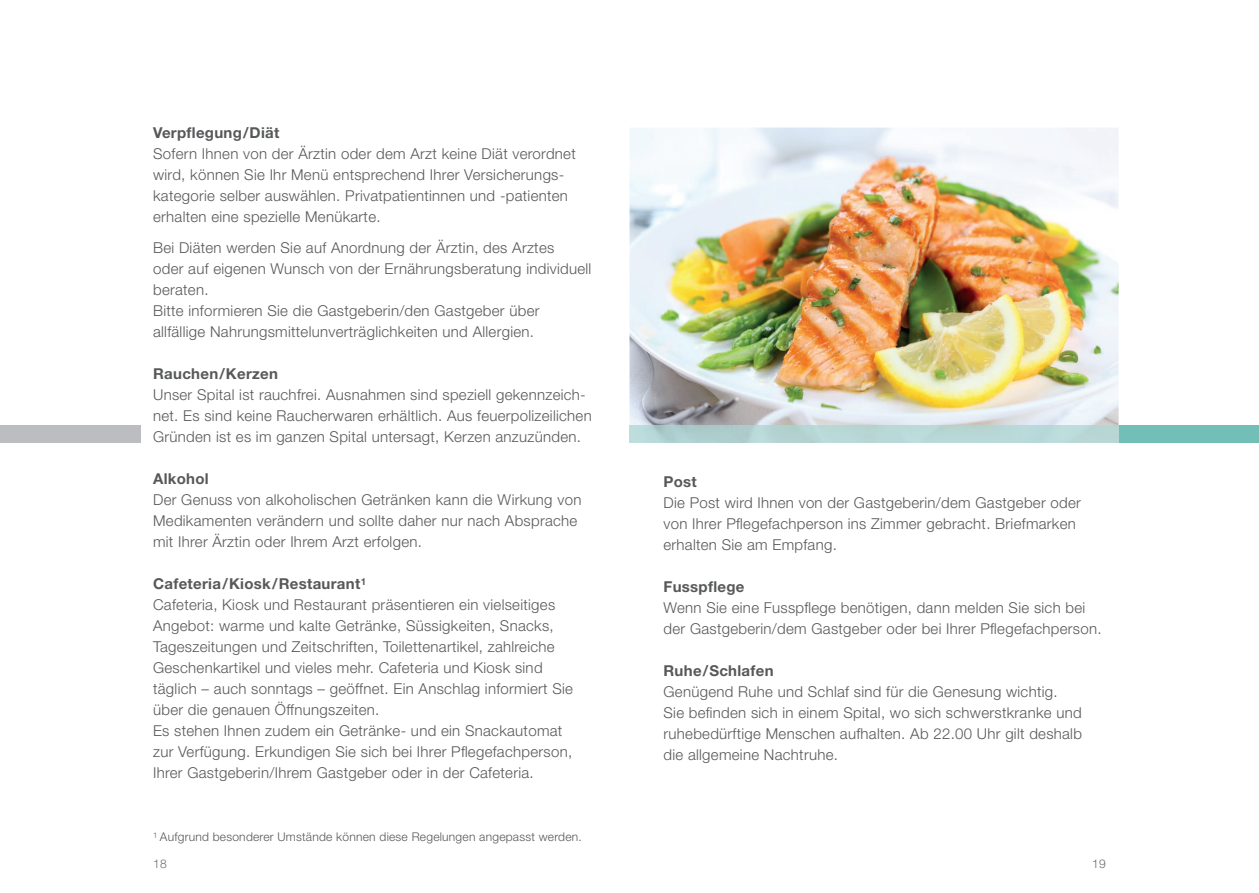
<style>
.page{position:relative;width:1259px;height:893px;background:#fff}
.page>*{position:absolute;margin:0;border:0;box-sizing:border-box;transform-origin:0 0}
.t1{font:300 15px/21px "Helvetica Neue LT Std";letter-spacing:.02em;color:#57585a}
.t2{font:700 15px "Helvetica Neue LT Std";letter-spacing:.02em;color:#57585a}
.t3{font:300 12px "Helvetica Neue LT Std";letter-spacing:.02em;color:#57585a}
.t4{font:300 12px "Helvetica Neue LT Std";color:#6c6d70}
.s1{font-weight:700}
</style>
<div class="page">
<div style="left:0;top:425px;width:140px;height:17px;background:#bcbdc0"></div>
<img style="left:629px;top:128px;width:489px;height:314px">
<div style="left:1118px;top:425px;width:141px;height:17px;background:#72bfb8"></div>
<img style="left:630px;top:425px;width:488px;height:17px">
<p class="t2" style="left:153px;top:124px;width:128px">Verpflegung/Diät</p>
<p class="t1" style="left:153px;top:143px;width:424px">Sofern Ihnen von der Ärztin oder dem Arzt keine Diät verordnet wird, können Sie Ihr Menü entsprechend Ihrer Ver sicherungs&shy;kategorie selber auswählen. Privatpatientinnen und -patienten erhalten eine spezielle Menükarte.</p>
<p class="t1" style="left:153px;top:237px;width:440px">Bei Diäten werden Sie auf Anordnung der Ärztin, des Arztes<br>oder auf eigenen Wunsch von der Ernährungsberatung individuell beraten.<br>Bitte informieren Sie die Gastgeberin/den Gastgeber über allfällige Nahrungsmittelunverträglichkeiten und Allergien.</p>
<p class="t2" style="left:153px;top:364px;width:126px">Rauchen/Kerzen</p>
<p class="t1" style="left:153px;top:384px;width:440px">Unser Spital ist rauchfrei. Ausnahmen sind speziell gekennzeich&shy;net. Es sind keine Raucherwaren erhältlich. Aus feuerpolizeilichen<br>Gründen ist es im ganzen Spital untersagt, Kerzen anzuzünden.</p>
<p class="t2" style="left:153px;top:469px;width:57px">Alkohol</p>
<p class="t1" style="left:153px;top:489px;width:430px">Der Genuss von alkoholischen Getränken kann die Wirkung von<br>Medikamenten verändern und sollte daher nur nach Absprache mit Ihrer Ärztin oder Ihrem Arzt erfolgen.</p>
<p class="t1" style="left:153px;top:573px;width:421px"><span class="s1">Cafeteria/Kiosk/Restaurant</span><sup>1<br></sup>Cafeteria, Kiosk und Restaurant präsentieren ein vielseitiges Angebot: warme und kalte Getränke, Süssigkeiten, Snacks, Tages zeitungen und Zeitschriften, Toilettenartikel, zahlreiche Geschenkartikel und vieles mehr. Cafeteria und Kiosk sind täglich – auch sonntags – geöffnet. Ein Anschlag informiert Sie über die genauen Öffnungszeiten.<br>Es stehen Ihnen zudem ein Getränke- und ein Snackautomat zur Verfügung. Erkundigen Sie sich bei Ihrer Pflegefachperson, Ihrer Gastgeberin/Ihrem Gastgeber oder in der Cafeteria.</p>
<p class="t3" style="left:153px;top:829px;width:430px"><sup>1</sup> Aufgrund besonderer Umstände können diese Regelungen angepasst werden.</p>
<p class="t2" style="left:663px;top:472px;width:35px">Post</p>
<p class="t1" style="left:663px;top:492px;width:419px">Die Post wird Ihnen von der Gastgeberin/dem Gastgeber oder von Ihrer Pflegefachperson ins Zimmer gebracht. Briefmarken erhalten Sie am Empfang.</p>
<p class="t2" style="left:663px;top:577px;width:83px">Fusspflege</p>
<p class="t1" style="left:663px;top:597px;width:439px">Wenn Sie eine Fusspflege benötigen, dann melden Sie sich bei der Gastgeberin/dem Gastgeber oder bei Ihrer Pflegefachperson.</p>
<p class="t2" style="left:663px;top:661px;width:112px">Ruhe/Schlafen</p>
<p class="t1" style="left:663px;top:681px;width:420px">Genügend Ruhe und Schlaf sind für die Genesung wichtig.<br>Sie befinden sich in einem Spital, wo sich schwerstkranke und ruhebedürftige Menschen aufhalten. Ab 22.00 Uhr gilt deshalb die allgemeine Nachtruhe.</p>
<p class="t4" style="left:153px;top:856px;width:15px">18</p>
<p class="t4" style="left:1092px;top:856px;width:15px">19</p>
</div>
